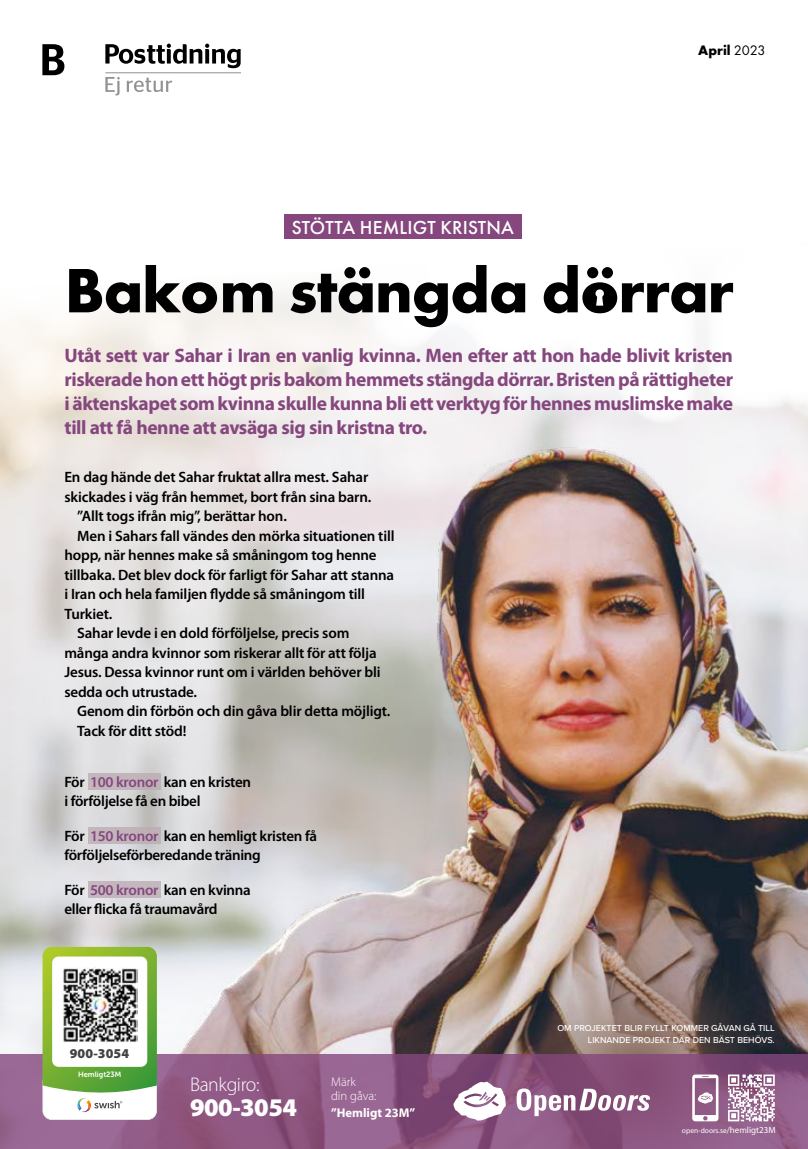
<style>
.page{position:relative;width:808px;height:1149px;background:#fff}
.page>*{position:absolute;margin:0;border:0;box-sizing:border-box;transform-origin:0 0}
.t1{font:700 64.95px "Futura PT";letter-spacing:-.02em;color:#000}
.t2{font:900 25.5px "Myriad Pro";letter-spacing:-.02em;color:#fff}
.t3{font:300 19.8px "Myriad Pro";letter-spacing:-.02em;color:#fff}
.t4{font:700 19.5px/24px "Myriad Pro";letter-spacing:-.02em;color:#85477e;text-align:justify}
.t5{font:500 19.5px "Futura PT";letter-spacing:.01em;color:#fff}
.t6{font:600 15px/19.5px "Myriad Pro";letter-spacing:-.01em;color:#000}
.t7{font:700 14.25px "Futura PT";color:#000}
.t8{font:900 13.5px "Myriad Pro";letter-spacing:.01em;color:#424245}
.t9{font:300 12.6px/14.1px "Myriad Pro";color:#fff}
.t10{font:700 12.6px "Myriad Pro";color:#fff}
.t11{font:11.4px "Museo Sans Rounded 700";color:#424245}
.t12{font:500 9px/12px "Proxima Nova";color:#fff;text-align:right}
.t13{font:7.65px "Museo Sans Rounded 700";color:#fff}
.t14{font:7.5px "Myriad Pro";color:#fff}
.s1{font-weight:400}
.s2{color:#85477e}
.s3{font-size:9px}
</style>
<div class="page">
<img style="left:0;top:238px;width:808px;height:815px">
<img style="left:122px;top:437px;width:686px;height:616px">
<svg style="left:464px;top:935px;width:344px;height:118px;background:#86756f"></svg>
<svg style="left:0;top:1053px;width:808px;height:95px;background:#8d5983"></svg>
<svg style="left:43px;top:44px;width:21px;height:31px"></svg>
<svg style="left:105px;top:44px;width:136px;height:24px"></svg>
<svg style="left:105px;top:77px;width:15px;height:18px"></svg>
<svg style="left:127px;top:78px;width:45px;height:14px"></svg>
<hr style="left:105px;top:72px;width:136px;height:1px;background:#929292">
<svg style="left:453px;top:1081px;width:53px;height:39px"></svg>
<svg style="left:517px;top:1088px;width:133px;height:27px"></svg>
<svg style="left:692px;top:1074px;width:26px;height:46px"></svg>
<svg style="left:43px;top:946px;width:114px;height:173px"></svg>
<div style="left:52px;top:956px;width:95px;height:110px;background:#fff;border-radius:6px"></div>
<img style="left:62px;top:967px;width:75px;height:75px">
<div style="left:589px;top:288px;width:21px;height:19px;background:#000;border-radius:50%"></div>
<svg style="left:595px;top:289px;width:9px;height:16px"></svg>
<div style="left:284px;top:214px;width:238px;height:24px;background:#85477e"></div>
<div style="left:88px;top:773px;width:73px;height:16px;background:#c2b6bb"></div>
<div style="left:88px;top:827px;width:73px;height:16px;background:#c1b5ba"></div>
<div style="left:88px;top:880px;width:73px;height:17px;background:#c3b8bd"></div>
<svg style="left:728px;top:1074px;width:47px;height:46px"></svg>
<h3 class="t5" style="left:292px;top:215px;width:224px">STÖTTA HEMLIGT KRISTNA</h3>
<p class="t7" style="left:698px;top:41px;width:69px">April <span class="s1">2023</span></p>
<h1 class="t1" style="left:65px;top:248px;width:671px">Bakom stängda dörrar</h1>
<p class="t4" style="left:65px;top:342px;width:670px">Utåt sett var Sahar i Iran en vanlig kvinna. Men efter att hon hade blivit kristen riskerade hon ett högt pris bakom hemmets stängda dörrar. Bristen på rättigheter i äktenskapet som kvinna skulle kunna bli ett verktyg för hennes muslimske make till att få henne att avsäga sig sin kristna tro.</p>
<p class="t6" style="left:64px;top:467px;width:305px">En dag hände det Sahar fruktat allra mest. Sahar</p>
<p class="t6" style="left:64px;top:486px;width:308px">skickades i väg från hemmet, bort från sina barn.</p>
<p class="t6" style="left:77px;top:506px;width:211px">”Allt togs ifrån mig”, berättar hon.</p>
<p class="t6" style="left:77px;top:525px;width:319px">Men i Sahars fall vändes den mörka situationen till</p>
<p class="t6" style="left:64px;top:545px;width:314px">hopp, när hennes make så småningom tog henne</p>
<p class="t6" style="left:64px;top:564px;width:331px">tillbaka. Det blev dock för farligt för Sahar att stanna</p>
<p class="t6" style="left:64px;top:584px;width:302px">i Iran och hela familjen flydde så småningom till</p>
<p class="t6" style="left:64px;top:603px;width:50px">Turkiet.</p>
<p class="t6" style="left:77px;top:623px;width:274px">Sahar levde i en dold förföljelse, precis som</p>
<p class="t6" style="left:64px;top:642px;width:314px">många andra kvinnor som riskerar allt för att följa</p>
<p class="t6" style="left:64px;top:662px;width:318px">Jesus. Dessa kvinnor runt om i världen behöver bli</p>
<p class="t6" style="left:64px;top:681px;width:134px">sedda och utrustade.</p>
<p class="t6" style="left:77px;top:701px;width:315px">Genom din förbön och din gåva blir detta möjligt.</p>
<p class="t6" style="left:77px;top:720px;width:111px">Tack för ditt stöd!</p>
<p class="t6" style="left:64px;top:771px;width:188px">För <span class="s2">100 kronor</span> kan en kristen i förföljelse få en bibel</p>
<p class="t6" style="left:64px;top:825px;width:254px">För <span class="s2">150 kronor</span> kan en hemligt kristen få förföljelseförberedande träning</p>
<p class="t6" style="left:64px;top:879px;width:188px">För <span class="s2">500 kronor</span> kan en kvinna eller flicka få traumavård</p>
<p class="t11" style="left:72px;top:1043px;width:57px">900-305 4</p>
<p class="t13" style="left:78px;top:1070px;width:45px">Hemligt23M</p>
<p class="t8" style="left:70px;top:1043px;width:61px">900-3054</p>
<h3 class="t3" style="left:190px;top:1072px;width:71px">Bankgiro:</h3>
<h2 class="t2" style="left:190px;top:1090px;width:109px">900-3054</h2>
<p class="t9" style="left:331px;top:1073px;width:47px">Märk<br>din gåva:</p>
<p class="t10" style="left:331px;top:1104px;width:86px">”Hemligt 23M”</p>
<p class="t12" style="left:557px;top:1021px;width:219px">OM PROJEKTET BLIR FYLLT KOMMER GÅVAN GÅ TILL<br>LIKNANDE PROJEKT DÄR DEN BÄST BEHÖVS.</p>
<p class="t14" style="left:682px;top:1125px;width:95px">open-doors.se<span class="s3">/hemligt23M</span></p>
</div>
